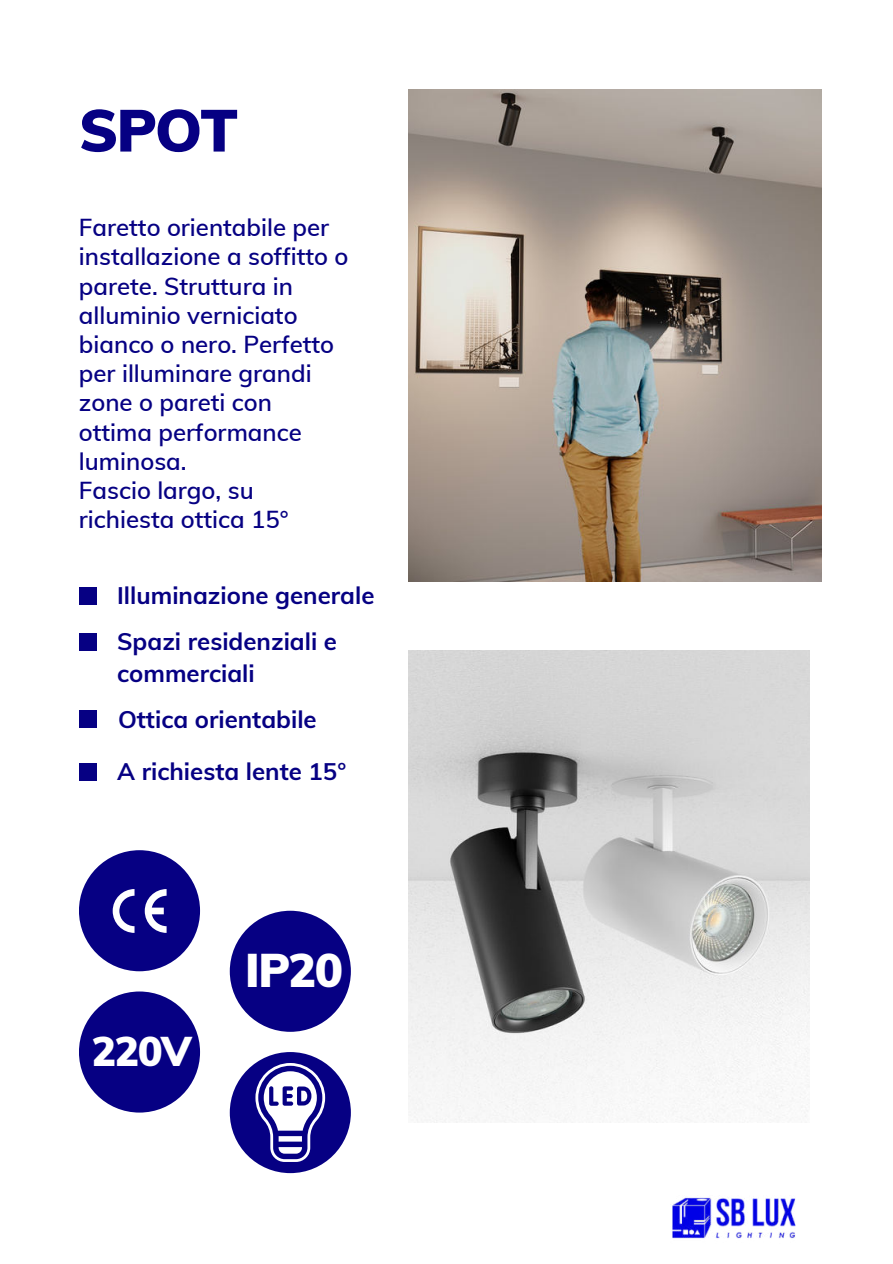
<style>
.page{position:relative;width:893px;height:1264px;background:#fff}
.page>*{position:absolute;margin:0;border:0;box-sizing:border-box;transform-origin:0 0}
.t1{font:900 58.65px "Muli";color:#060083}
.t2{font:900 46.2px "Muli";color:#fff}
.t3{font:900 40.65px "Muli";color:#fff}
.t4{font:600 24px/29.2px "Muli";color:#060083}
.t5{font:700 24px/32.5px "Muli";color:#060083}
</style>
<div class="page">
<img style="left:672px;top:1197px;width:124px;height:42px">
<div style="left:79px;top:633px;width:17px;height:17px;background:#060083"></div>
<div style="left:79px;top:587px;width:17px;height:18px;background:#060083"></div>
<div style="left:79px;top:710px;width:17px;height:17px;background:#060083"></div>
<div style="left:79px;top:763px;width:17px;height:17px;background:#060083"></div>
<div style="left:79px;top:850px;width:121px;height:121px;background:#060083;border-radius:50%"></div>
<svg style="left:113px;top:889px;width:21px;height:43px"></svg>
<svg style="left:145px;top:889px;width:21px;height:43px"></svg>
<div style="left:230px;top:910px;width:121px;height:121px;background:#060083;border-radius:50%"></div>
<div style="left:79px;top:991px;width:121px;height:121px;background:#060083;border-radius:50%"></div>
<div style="left:230px;top:1052px;width:121px;height:121px;background:#060083;border-radius:50%"></div>
<img style="left:408px;top:89px;width:413px;height:493px">
<svg style="left:255px;top:1062px;width:70px;height:99px"></svg>
<img style="left:408px;top:651px;width:401px;height:471px">
<h1 class="t1" style="left:79px;top:87px;width:160px">SPOT</h1>
<p class="t4" style="left:79px;top:212px;width:271px">Faretto orientabile per installazione a soffitto o parete. Struttura in alluminio verniciato bianco o nero. Perfetto per illuminare grandi zone o pareti con ottima performance luminosa.<br>Fascio largo, su richiesta ottica 15°</p>
<p class="t5" style="left:117px;top:577px;width:259px">Illuminazione generale</p>
<p class="t5" style="left:117px;top:623px;width:221px">Spazi residenziali e commerciali</p>
<p class="t5" style="left:117px;top:692px;width:230px;line-height:51.4px">Ottica orientabile<br>A richiesta lente 15°</p>
<h3 class="t3" style="left:92px;top:1021px;width:101px">220V</h3>
<h2 class="t2" style="left:245px;top:936px;width:99px">IP20</h2>
</div>
